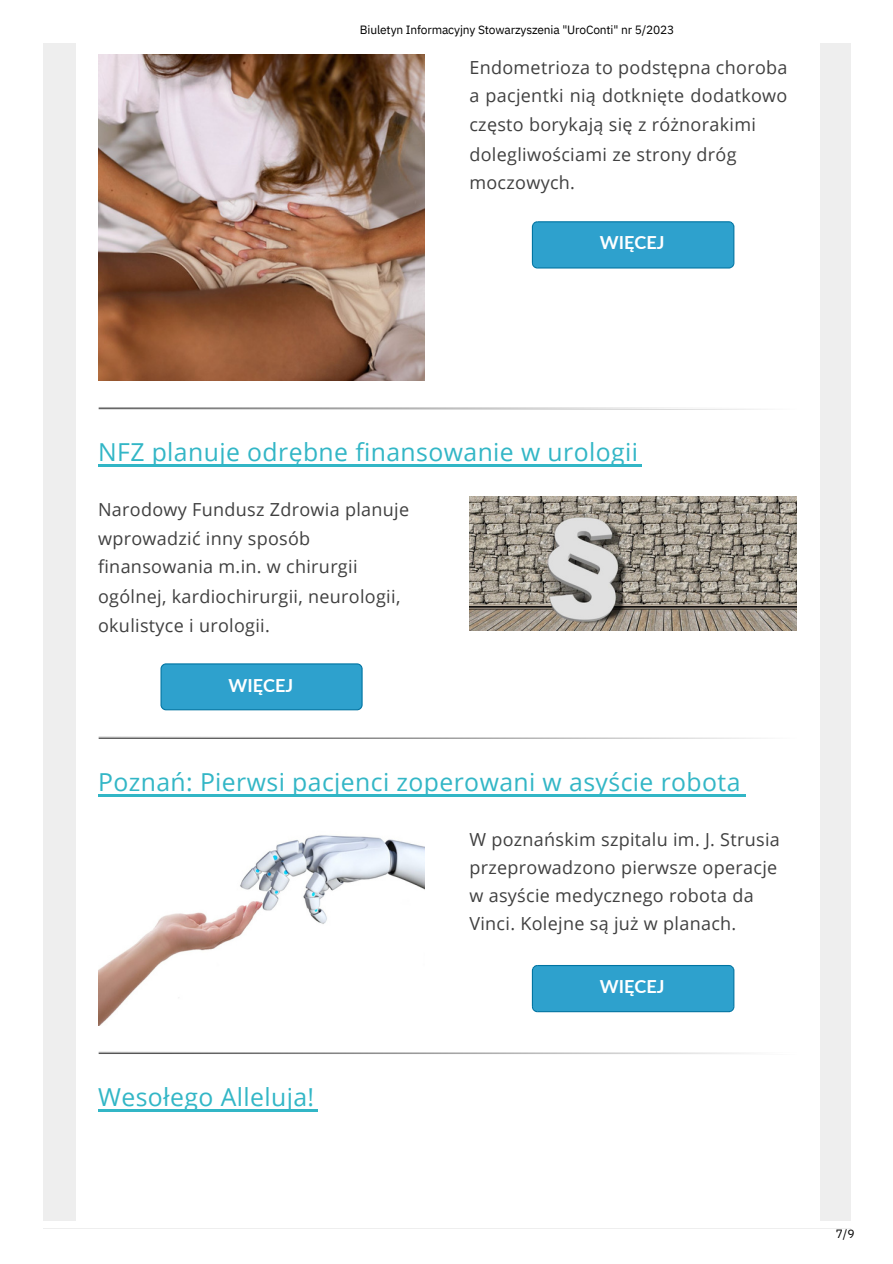
<style>
.page{position:relative;width:893px;height:1264px;background:#fff}
.page>*{position:absolute;margin:0;border:0;box-sizing:border-box;transform-origin:0 0}
.t1{font:24.75px "Open Sans";letter-spacing:.015em;color:#32b6c6}
.t2{font:18px/28px "Open Sans";letter-spacing:.02em;color:#404040}
.t3{font:700 18px "Lato";color:#fff}
.t4{font:12px "IBM Plex Sans";letter-spacing:-.01em;color:#000}
</style>
<div class="page">
<div style="left:43px;top:43px;width:807px;height:1177px;background:#eee"></div>
<div style="left:76px;top:43px;width:743px;height:1177px;background:#fff"></div>
<svg style="left:99px;top:407px;width:572px;height:2px"></svg>
<svg style="left:99px;top:736px;width:662px;height:3px"></svg>
<svg style="left:99px;top:1051px;width:645px;height:3px"></svg>
<img style="left:99px;top:55px;width:326px;height:326px">
<svg style="left:160px;top:663px;width:203px;height:48px;background:#31a1cb"></svg>
<hr style="left:98px;top:464px;width:543px;height:2px;background:#32b6c6">
<svg style="left:532px;top:221px;width:202px;height:47px;background:#2d9fcb"></svg>
<img style="left:470px;top:497px;width:326px;height:133px">
<hr style="left:98px;top:794px;width:647px;height:2px;background:#32b6c6">
<img style="left:99px;top:835px;width:326px;height:190px">
<hr style="left:98px;top:1108px;width:219px;height:3px;background:#32b6c6">
<div style="left:532px;top:965px;width:202px;height:47px;background:#2ea1cd"></div>
<p class="t4" style="left:360px;top:22px;width:316px">Biuletyn Informacyjny Stowarzyszenia "UroConti" nr 5/2023</p>
<p class="t2" style="left:469px;top:53px;width:319px;text-align:justify">Endometrioza to podstępna choroba a pacjentki nią dotknięte dodatkowo często borykają się z różnorakimi</p>
<p class="t2" style="left:469px;top:140px;width:268px">dolegliwościami ze strony dróg</p>
<p class="t2" style="left:469px;top:168px;width:107px">moczowych.</p>
<p class="t3" style="left:600px;top:232px;width:66px">WIĘCEJ</p>
<p class="t1" style="left:98px;top:435px;width:541px">NFZ planuje odrębne finansowanie w urologii</p>
<p class="t2" style="left:98px;top:495px;width:312px">Narodowy Fundusz Zdrowia planuje wprowadzić inny sposób finansowania m.in. w chirurgii</p>
<p class="t2" style="left:98px;top:582px;width:304px">ogólnej, kardiochirurgii, neurologii,</p>
<p class="t2" style="left:98px;top:611px;width:173px">okulistyce i urologii.</p>
<p class="t3" style="left:228px;top:674px;width:66px">WIĘCEJ</p>
<p class="t1" style="left:98px;top:764px;width:644px">Poznań: Pierwsi pacjenci zoperowani w asyście robota</p>
<p class="t2" style="left:469px;top:825px;width:312px">W poznańskim szpitalu im. J. Strusia przeprowadzono pierwsze operacje w asyście medycznego robota da Vinci. Kolejne są już w planach.</p>
<p class="t1" style="left:98px;top:1079px;width:217px">Wesołego Alleluja!</p>
<p class="t3" style="left:600px;top:975px;width:66px">WIĘCEJ</p>
<p class="t4" style="left:835px;top:1225px;width:20px">7/9</p>
</div>
